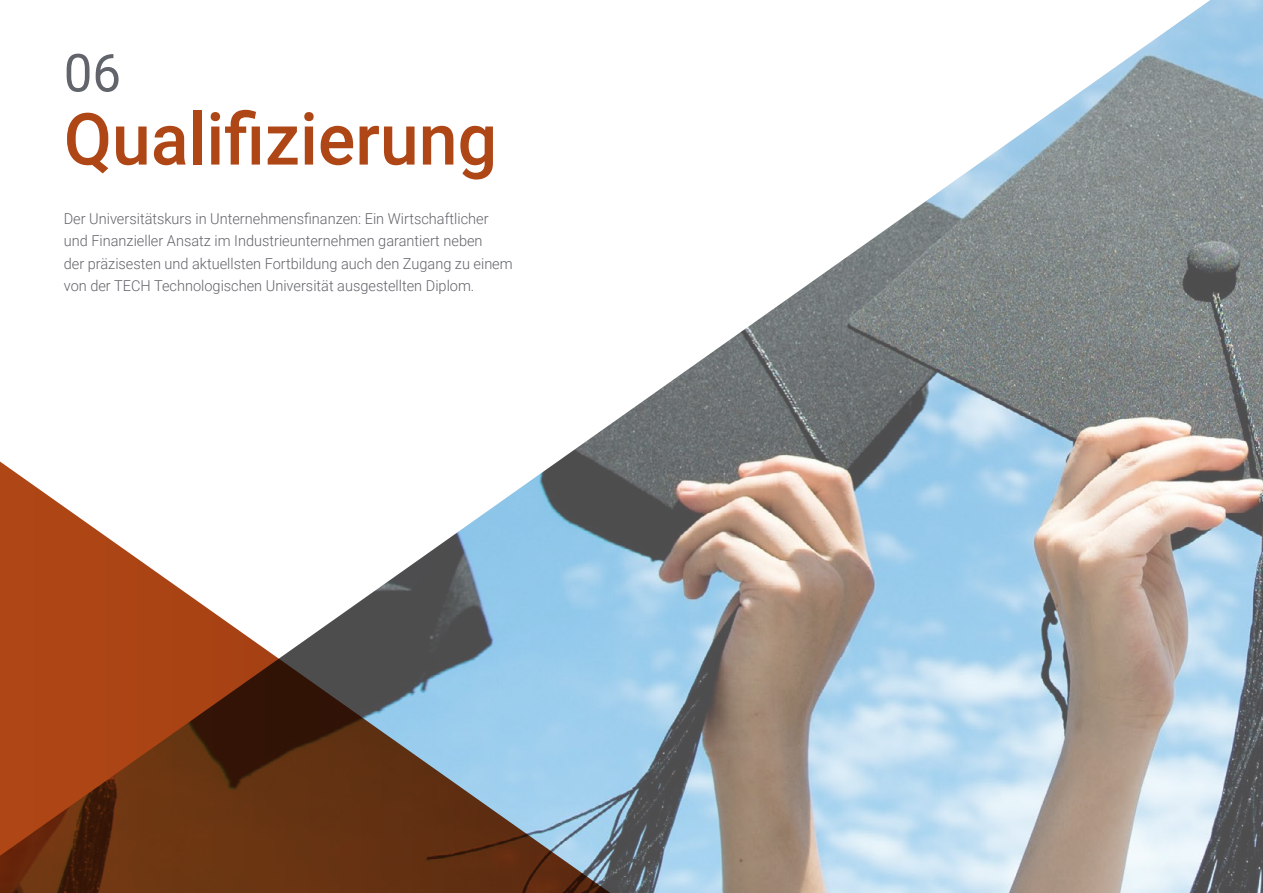
<style>
.page{position:relative;width:1263px;height:893px;background:#fff}
.page>*{position:absolute;margin:0;border:0;box-sizing:border-box;transform-origin:0 0}
.t1{font:500 72px "Roboto";color:#ae4615}
.t2{font:52.5px "Roboto";color:#61646a}
.t3{font:300 15px/22.5px "Roboto";color:#61646a}
</style>
<div class="page">
<img style="left:580px;top:0;width:683px;height:893px">
<svg style="left:0;top:446px;width:640px;height:447px"></svg>
<h2 class="t2" style="left:64px;top:36px;width:59px">06</h2>
<h1 class="t1" style="left:64px;top:89px;width:435px">Qualifizierung</h1>
<p class="t3" style="left:64px;top:207px;width:450px">Der Universitätskurs in Unternehmensfinanzen: Ein Wirtschaftlicher und Finanzieller Ansatz im Industrieunternehmen garantiert neben<br>der präzisesten und aktuellsten Fortbildung auch den Zugang zu einem von der TECH Technologischen Universität ausgestellten Diplom.</p>
</div>
